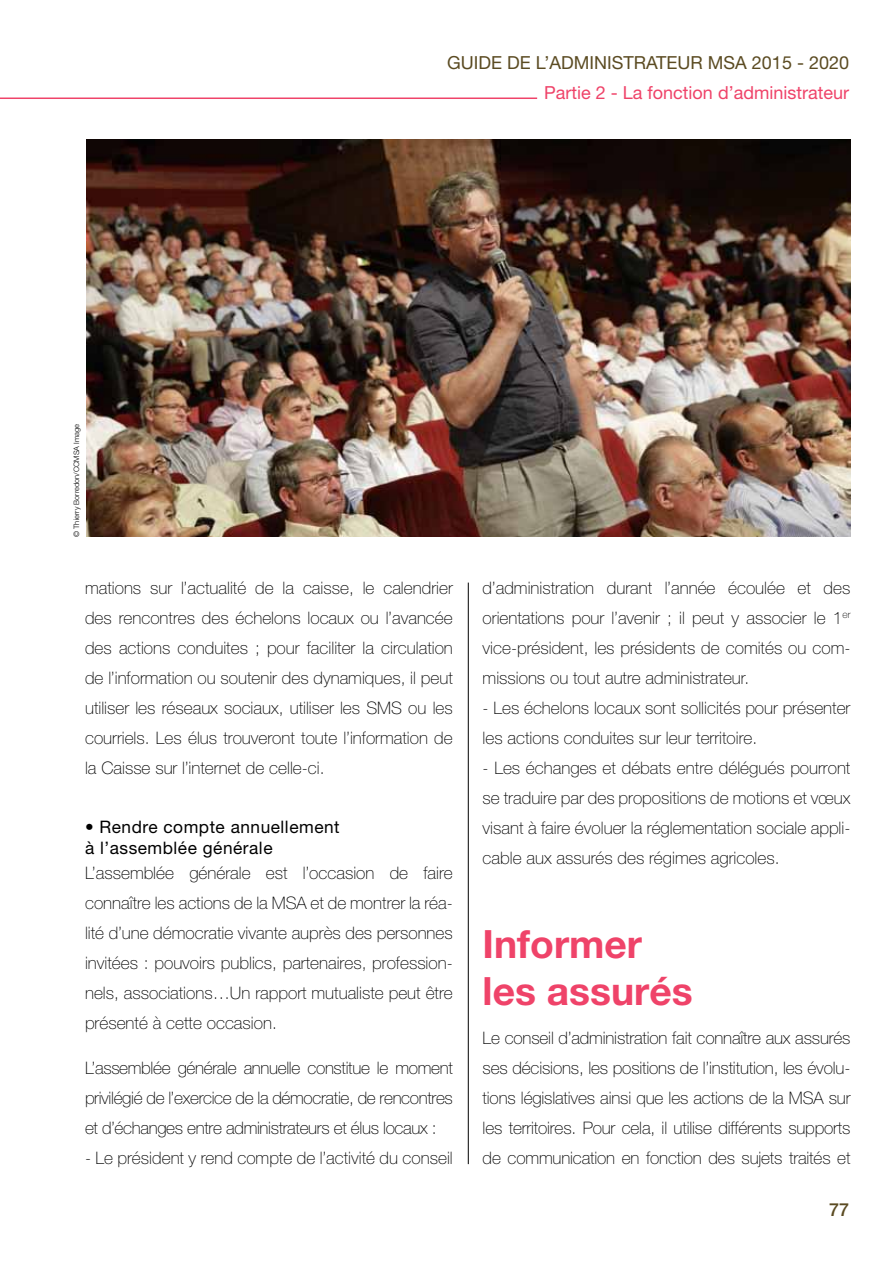
<style>
.page{position:relative;width:893px;height:1263px;background:#fff}
.page>*{position:absolute;margin:0;border:0;box-sizing:border-box;transform-origin:0 0}
.t1{font:700 39px/46.8px "Helvetica Neue";color:#ef4369}
.t2{font:18px "Helvetica Neue LT Std";color:#5b4b22}
.t3{font:18px "Helvetica Neue LT Std";color:#ef4369}
.t4{font:500 18px "Helvetica Neue LT Std";color:#5b4b22}
.t5{font:100 17.25px/30px "Helvetica Neue";color:#000;text-align:justify}
.t6{font:17.25px/20.7px "Helvetica Neue";letter-spacing:.03em;color:#000}
.t7{font:300 7.5px "Helvetica Neue";color:#000}
</style>
<div class="page">
<hr style="left:0;top:98px;width:537px;height:1px;background:#ef4369">
<hr style="left:468px;top:583px;width:1px;height:581px;background:#000">
<img style="left:86px;top:139px;width:764px;height:398px">
<p class="t7" style="left:72px;top:537px;width:114px;rotate:-90deg">© Thierry Borredon/CCMSA Image</p>
<p class="t2" style="left:447px;top:52px;width:275px">Guide de l’administrateur MSA</p>
<p class="t2" style="left:752px;top:52px;width:99px">2015 - 2020</p>
<p class="t3" style="left:544px;top:82px;width:306px">Partie 2 - La fonction d’administrateur</p>
<p class="t5" style="left:85px;top:573px;width:370px">mations sur l’actualité de la caisse, le calendrier des rencontres des échelons locaux ou l’avancée des actions conduites ; pour faciliter la circulation de l’information ou soutenir des dynamiques, il peut utiliser les réseaux sociaux, utiliser les SMS ou les courriels. Les élus trouveront toute l’information de la Caisse sur l’internet de celle-ci.</p>
<p class="t6" style="left:85px;top:816px;width:256px">• Rendre compte annuellement à l’assemblée générale</p>
<p class="t5" style="left:85px;top:858px;width:369px">L’assemblée générale est l’occasion de faire connaître les actions de la MSA et de montrer la réa&shy;lité d’une démocratie vivante auprès des personnes invitées : pouvoirs publics, partenaires, profession&shy;nels, associations…Un rapport mutualiste peut être présenté à cette occasion.</p>
<p class="t5" style="left:85px;top:1053px;width:369px">L’assemblée générale annuelle constitue le moment privilégié de l’exercice de la démocratie, de rencontres et d’échanges entre administrateurs et élus locaux :</p>
<p class="t5" style="left:85px;top:1143px;width:369px">- Le président y rend compte de l’activité du conseil</p>
<p class="t5" style="left:483px;top:573px;width:369px">d’administration durant l’année écoulée et des orientations pour l’avenir ; il peut y associer le 1<sup>er </sup>vice-président, les présidents de comités ou com&shy;missions ou tout autre administrateur.</p>
<p class="t5" style="left:483px;top:693px;width:370px">- Les échelons locaux sont sollicités pour présenter les actions conduites sur leur territoire.</p>
<p class="t5" style="left:483px;top:753px;width:369px">- Les échanges et débats entre délégués pourront se traduire par des propositions de motions et vœux visant à faire évoluer la réglementation sociale appli&shy;cable aux assurés des régimes agricoles.</p>
<h1 class="t1" style="left:483px;top:920px;width:212px">Informer les assurés</h1>
<p class="t5" style="left:483px;top:1023px;width:370px">Le conseil d’administration fait connaître aux assurés ses décisions, les positions de l’institution, les évolu&shy;tions législatives ainsi que les actions de la MSA sur les territoires. Pour cela, il utilise différents supports de communication en fonction des sujets traités et</p>
<p class="t4" style="left:829px;top:1199px;width:22px">77</p>
</div>
